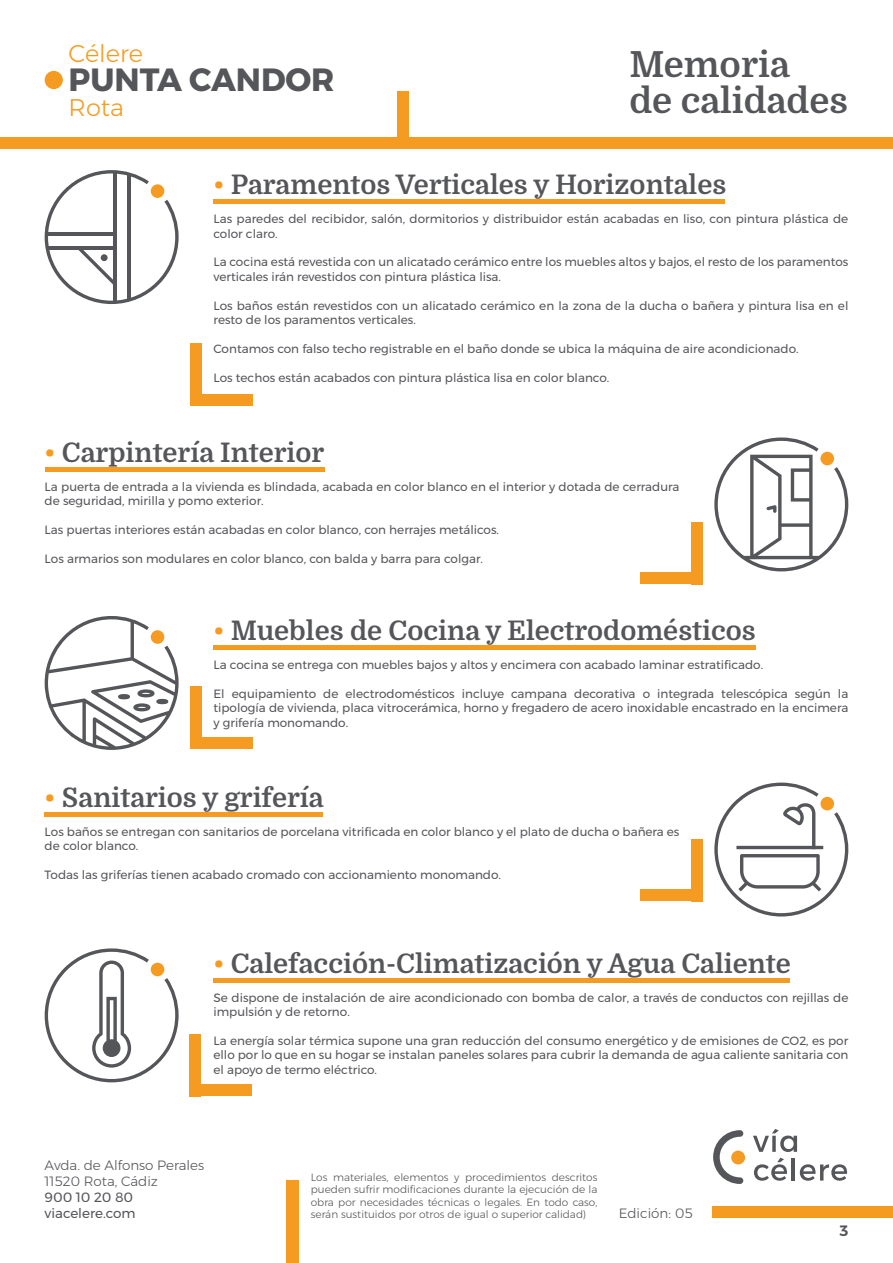
<style>
.page{position:relative;width:893px;height:1263px;background:#fff}
.page>*{position:absolute;margin:0;border:0;box-sizing:border-box;transform-origin:0 0}
.t1{font:700 36px/36px "Domine";color:#55565a}
.t2{font:700 32.1px "Montserrat";color:#55565a}
.t3{font:700 27px "Domine";color:#55565a}
.t4{font:300 24.15px "Montserrat";color:#f59b21}
.t5{font:600 15px "Montserrat";color:#55565a}
.t6{font:300 13.5px/16.2px "Montserrat";color:#55565a}
.t7{font:13.5px/16.2px "Montserrat";color:#55565a}
.t8{font:12px/14.4px "Montserrat";color:#55565a}
.t9{font:300 10.5px/12.6px "Montserrat";color:#55565a;text-align:justify}
.s1{color:#f59b21}
</style>
<div class="page">
<svg style="left:753px;top:1129px;width:44px;height:23px"></svg>
<svg style="left:754px;top:1158px;width:33px;height:23px"></svg>
<hr style="left:792px;top:1158px;width:3px;height:22px;background:#55565a">
<svg style="left:800px;top:1164px;width:47px;height:17px"></svg>
<div style="left:731px;top:1150px;width:14px;height:14px;background:#f59b21;border-radius:50%"></div>
<svg style="left:713px;top:1130px;width:30px;height:54px"></svg>
<div style="left:0;top:137px;width:893px;height:12px;background:#f59b21"></div>
<div style="left:712px;top:1206px;width:181px;height:12px;background:#f59b21"></div>
<div style="left:397px;top:92px;width:12px;height:46px;background:#f59b21"></div>
<div style="left:45px;top:71px;width:18px;height:18px;background:#f59b21;border-radius:50%"></div>
<div style="left:287px;top:1181px;width:12px;height:82px;background:#f59b21"></div>
<svg style="left:44px;top:170px;width:135px;height:134px"></svg>
<div style="left:101px;top:254px;width:7px;height:7px;background:#55565a;border-radius:50%"></div>
<hr style="left:213px;top:200px;width:512px;height:4px;background:#f59b21">
<hr style="left:213px;top:646px;width:543px;height:4px;background:#f59b21">
<div style="left:190px;top:344px;width:12px;height:62px;background:#f59b21"></div>
<div style="left:190px;top:394px;width:62px;height:12px;background:#f59b21"></div>
<div style="left:190px;top:686px;width:12px;height:62px;background:#f59b21"></div>
<div style="left:190px;top:737px;width:62px;height:11px;background:#f59b21"></div>
<hr style="left:45px;top:467px;width:279px;height:4px;background:#f59b21">
<svg style="left:714px;top:437px;width:134px;height:134px"></svg>
<div style="left:640px;top:572px;width:62px;height:12px;background:#f59b21"></div>
<div style="left:691px;top:522px;width:11px;height:62px;background:#f59b21"></div>
<svg style="left:45px;top:616px;width:134px;height:134px"></svg>
<div style="left:156px;top:699px;width:12px;height:5px;background:#55565a;border-radius:50%"></div>
<div style="left:118px;top:694px;width:12px;height:5px;background:#55565a;border-radius:50%"></div>
<hr style="left:45px;top:812px;width:278px;height:4px;background:#f59b21">
<div style="left:640px;top:890px;width:62px;height:11px;background:#f59b21"></div>
<div style="left:691px;top:839px;width:11px;height:62px;background:#f59b21"></div>
<svg style="left:714px;top:782px;width:134px;height:134px"></svg>
<hr style="left:213px;top:978px;width:577px;height:4px;background:#f59b21">
<div style="left:190px;top:1034px;width:11px;height:62px;background:#f59b21"></div>
<div style="left:190px;top:1084px;width:62px;height:12px;background:#f59b21"></div>
<svg style="left:45px;top:948px;width:134px;height:134px"></svg>
<h3 class="t4" style="left:69px;top:36px;width:76px">Célere</h3>
<h2 class="t2" style="left:69px;top:54px;width:267px">PUNTA CANDOR</h2>
<h3 class="t4" style="left:69px;top:89px;width:57px">Rota</h3>
<h1 class="t1" style="left:629px;top:47px;width:220px">Memoria<br>de calidades</h1>
<h3 class="t3" style="left:213px;top:170px;width:514px"><span class="s1">•</span> Paramentos Verticales y Horizontales</h3>
<p class="t8" style="left:213px;top:212px;width:636px">Las paredes del recibidor, salón, dormitorios y distribuidor están acabadas en liso, con pintura plástica de color claro.</p>
<p class="t8" style="left:213px;top:255px;width:636px">La cocina está revestida con un alicatado cerámico entre los muebles altos y bajos, el resto de los paramentos verticales irán revestidos con pintura plástica lisa.</p>
<p class="t8" style="left:213px;top:298px;width:636px">Los baños están revestidos con un alicatado cerámico en la zona de la ducha o bañera y pintura lisa en el resto de los paramentos verticales.</p>
<p class="t8" style="left:213px;top:341px;width:587px">Contamos con falso techo registrable en el baño donde se ubica la máquina de aire acondicionado.</p>
<p class="t8" style="left:213px;top:370px;width:397px">Los techos están acabados con pintura plástica lisa en color blanco.</p>
<h3 class="t3" style="left:45px;top:437px;width:281px"><span class="s1">•</span> Carpintería Interior</h3>
<p class="t8" style="left:45px;top:479px;width:636px">La puerta de entrada a la vivienda es blindada, acabada en color blanco en el interior y dotada de cerradura de seguridad, mirilla y pomo exterior.</p>
<p class="t8" style="left:45px;top:522px;width:456px">Las puertas interiores están acabadas en color blanco, con herrajes metálicos.</p>
<p class="t8" style="left:45px;top:551px;width:440px">Los armarios son modulares en color blanco, con balda y barra para colgar.</p>
<h3 class="t3" style="left:213px;top:616px;width:544px"><span class="s1">•</span> Muebles de Cocina y Electrodomésticos</h3>
<p class="t8" style="left:213px;top:657px;width:551px">La cocina se entrega con muebles bajos y altos y encimera con acabado laminar estratificado.</p>
<p class="t8" style="left:213px;top:686px;width:636px;text-align:justify">El equipamiento de electrodomésticos incluye campana decorativa o integrada telescópica según la tipología de vivienda, placa vitrocerámica, horno y fregadero de acero inoxidable encastrado en la encimera y grifería monomando.</p>
<h3 class="t3" style="left:45px;top:782px;width:280px"><span class="s1">•</span> Sanitarios y grifería</h3>
<p class="t8" style="left:45px;top:824px;width:636px">Los baños se entregan con sanitarios de porcelana vitrificada en color blanco y el plato de ducha o bañera es de color blanco.</p>
<p class="t8" style="left:45px;top:867px;width:458px">Todas las griferías tienen acabado cromado con accionamiento monomando.</p>
<h3 class="t3" style="left:213px;top:948px;width:579px"><span class="s1">•</span> Calefacción-Climatización y Agua Caliente</h3>
<p class="t8" style="left:213px;top:990px;width:636px">Se dispone de instalación de aire acondicionado con bomba de calor, a través de conductos con rejillas de impulsión y de retorno.</p>
<p class="t8" style="left:213px;top:1033px;width:636px;text-align:justify">La energía solar térmica supone una gran reducción del consumo energético y de emisiones de CO2, es por ello por lo que en su hogar se instalan paneles solares para cubrir la demanda de agua caliente sanitaria con el apoyo de termo eléctrico.</p>
<p class="t6" style="left:45px;top:1156px;width:161px">Avda. de Alfonso Perales<br>11520 Rota, Cádiz</p>
<p class="t7" style="left:45px;top:1189px;width:93px">900 10 20 80 viacelere.com</p>
<p class="t9" style="left:311px;top:1170px;width:288px">Los materiales, elementos y procedimientos descritos pueden sufrir modificaciones durante la ejecución de la obra por necesidades técnicas o legales. En todo caso, serán sustituidos por otros de igual o superior calidad)</p>
<p class="t6" style="left:619px;top:1205px;width:75px">Edición: 05</p>
<p class="t5" style="left:839px;top:1219px;width:10px">3</p>
</div>
